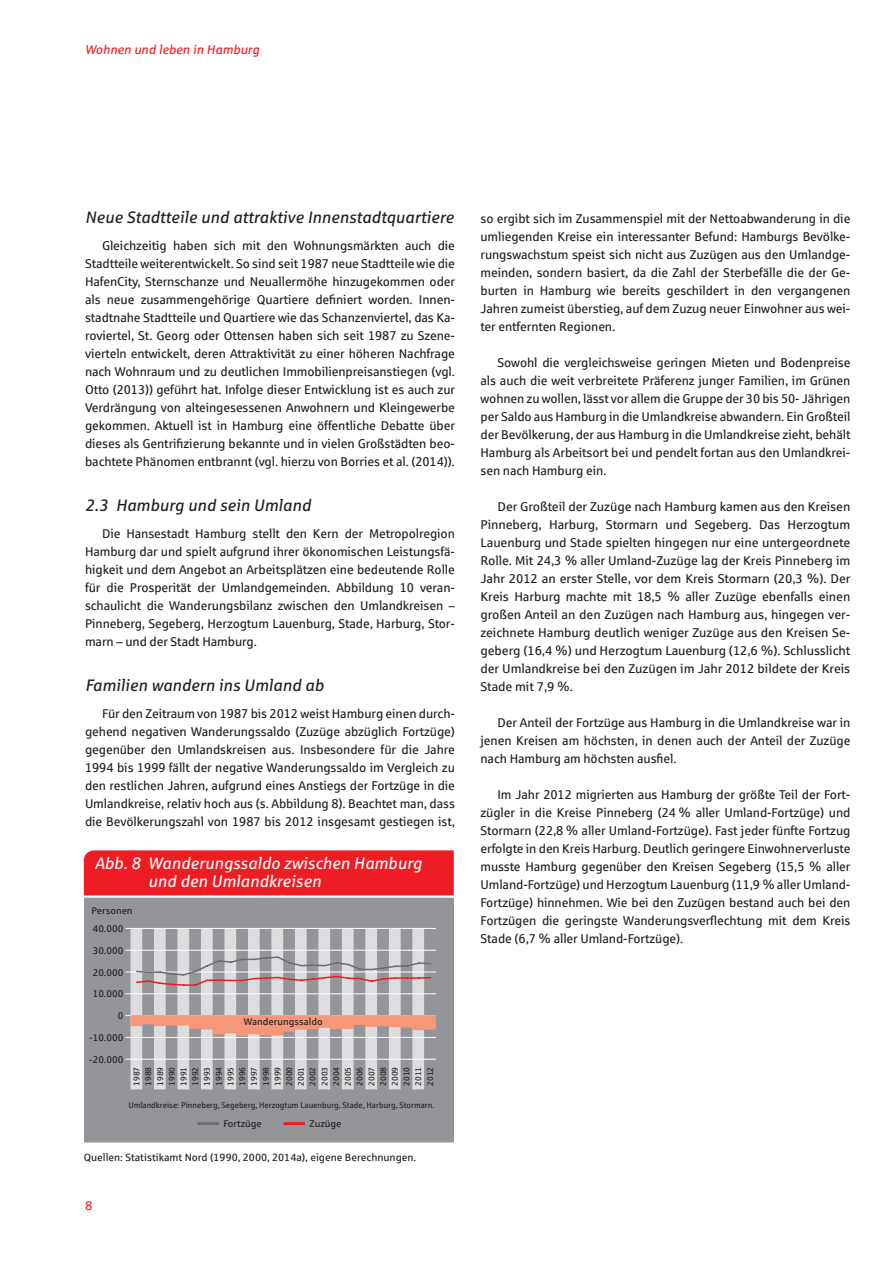
<style>
.page{position:relative;width:893px;height:1263px;background:#fff}
.page>*{position:absolute;margin:0;border:0;box-sizing:border-box;transform-origin:0 0}
.t1{font:italic 16.5px "Sparkasse Rg";color:#231f20}
.t2{font:italic 16.5px/18px "Sparkasse Rg";color:#fff}
.t3{font:12.75px/18px "Sparkasse Rg";letter-spacing:-.01em;color:#231f20;text-align:justify}
.t4{font:italic 12.75px "Sparkasse Rg";color:#ee1d23}
.t5{font:12.75px "Sparkasse Rg";color:#ee1d23}
.t6{font:10.5px "Sparkasse Rg";color:#231f20}
.t7{font:9.75px "Sparkasse Rg";color:#231f20}
.t8{font:8.25px/11.7px "Sparkasse Rg";color:#231f20;text-align:justify}
.t9{font:8.25px "Sparkasse Rg";color:#231f20;scale:.96 1}
</style>
<div class="page">
<div style="left:84px;top:897px;width:370px;height:245px;background:#939598"></div>
<hr style="left:125px;top:928px;width:311px;height:1px;background:#fff">
<hr style="left:125px;top:950px;width:311px;height:1px;background:#fff">
<hr style="left:125px;top:971px;width:311px;height:1px;background:#fff">
<hr style="left:125px;top:993px;width:311px;height:1px;background:#fff">
<hr style="left:125px;top:1015px;width:311px;height:1px;background:#fff">
<hr style="left:125px;top:1037px;width:311px;height:1px;background:#fff">
<hr style="left:125px;top:1059px;width:311px;height:1px;background:#fff">
<hr style="left:284px;top:1122px;width:21px;height:3px;background:#ee1d23">
<hr style="left:198px;top:1122px;width:21px;height:3px;background:#6c6d70">
<hr style="left:84px;top:895px;width:370px;height:3px;background:#fff">
<div style="left:84px;top:850px;width:370px;height:45px;background:#ee1d23"></div>
<svg style="left:130px;top:928px;width:306px;height:161px"></svg>
<p class="t4" style="left:85px;top:41px;width:176px">Wohnen und leben in Hamburg</p>
<p class="t1" style="left:85px;top:207px;width:370px">Neue Stadtteile und attraktive Innenstadtquartiere</p>
<p class="t3" style="left:85px;top:237px;width:372px;text-indent:17px">Gleichzeitig haben sich mit den Wohnungsmärkten auch die Stadtteile weiterentwickelt. So sind seit 1987 neue Stadtteile wie die HafenCity, Sternschanze und Neuallermöhe hinzugekommen oder als neue zusammengehörige Quartiere definiert worden. Innen&shy;stadtnahe Stadtteile und Quartiere wie das Schanzenviertel, das Ka&shy;roviertel, St. Georg oder Ottensen haben sich seit 1987 zu Szene&shy;vierteln entwickelt, deren Attraktivität zu einer höheren Nachfrage nach Wohnraum und zu deutlichen Immobilienpreisanstiegen (vgl.<br>Otto (2013)) geführt hat. Infolge dieser Entwicklung ist es auch zur Verdrängung von alteingesessenen Anwohnern und Kleingewerbe gekommen. Aktuell ist in Hamburg eine öffentliche Debatte über dieses als Gentrifizierung bekannte und in vielen Großstädten beo&shy;bachtete Phänomen entbrannt (vgl. hierzu von Borries et al. (2014)).</p>
<p class="t1" style="left:85px;top:495px;width:227px">2.3 Hamburg und sein Umland</p>
<p class="t3" style="left:85px;top:525px;width:371px;text-indent:17px">Die Hansestadt Hamburg stellt den Kern der Metropolregion Hamburg dar und spielt aufgrund ihrer ökonomischen Leistungsfä&shy;higkeit und dem Angebot an Arbeitsplätzen eine bedeutende Rolle für die Prosperität der Umlandgemeinden. Abbildung 10 veran&shy;schaulicht die Wanderungsbilanz zwischen den Umlandkreisen – Pinneberg, Segeberg, Herzogtum Lauenburg, Stade, Harburg, Stor&shy;marn – und der Stadt Hamburg.</p>
<p class="t1" style="left:85px;top:675px;width:240px">Familien wandern ins Umland ab</p>
<p class="t3" style="left:85px;top:705px;width:371px;text-indent:17px">Für den Zeitraum von 1987 bis 2012 weist Hamburg einen durch&shy;gehend negativen Wanderungssaldo (Zuzüge abzüglich Fortzüge) gegenüber den Umlandskreisen aus. Insbesondere für die Jahre 1994 bis 1999 fällt der negative Wanderungssaldo im Vergleich zu den restlichen Jahren, aufgrund eines Anstiegs der Fortzüge in die Umlandkreise, relativ hoch aus (s. Abbildung 8). Beachtet man, dass die Bevölkerungszahl von 1987 bis 2012 insgesamt gestiegen ist,</p>
<p class="t2" style="left:148px;top:853px;width:275px;text-indent:-53px">Abb. 8 Wanderungssaldo zwischen Hamburg und den Umlandkreisen</p>
<p class="t7" style="left:92px;top:905px;width:42px">Personen</p>
<p class="t7" style="left:93px;top:923px;width:32px">40.000</p>
<p class="t7" style="left:93px;top:944px;width:32px">30.000</p>
<p class="t7" style="left:93px;top:966px;width:32px">20.000</p>
<p class="t7" style="left:93px;top:988px;width:32px">10.000</p>
<p class="t7" style="left:118px;top:1010px;width:7px">0</p>
<p class="t7" style="left:89px;top:1032px;width:36px">-10.000</p>
<p class="t7" style="left:89px;top:1053px;width:36px">-20.000</p>
<p class="t7" style="left:244px;top:1015px;width:80px">Wanderungssaldo</p>
<p class="t8" style="left:131px;top:1086px;width:21px;rotate:-90deg">1987<br>1988<br>1989<br>1990<br>1991<br>1992<br>1993<br>1994<br>1995<br>1996<br>1997<br>1998<br>1999<br>2000<br>2001<br>2002<br>2003<br>2004<br>2005<br>2006<br>2007<br>2008<br>2009<br>2010<br>2011<br>2012</p>
<p class="t9" style="left:128px;top:1100px;width:320px">Umlandkreise: Pinneberg, Segeberg, Herzogtum Lauenburg, Stade, Harburg, Stormarn.</p>
<p class="t7" style="left:223px;top:1117px;width:40px">Fortzüge</p>
<p class="t7" style="left:309px;top:1117px;width:34px">Zuzüge</p>
<p class="t6" style="left:84px;top:1151px;width:334px">Quellen: Statistikamt Nord (1990, 2000, 2014a), eigene Berechnungen.</p>
<p class="t5" style="left:85px;top:1198px;width:9px">8</p>
<p class="t3" style="left:480px;top:210px;width:371px">so ergibt sich im Zusammenspiel mit der Nettoabwanderung in die umliegenden Kreise ein interessanter Befund: Hamburgs Bevölke&shy;rungswachstum speist sich nicht aus Zuzügen aus den Umlandge&shy;meinden, sondern basiert, da die Zahl der Sterbefälle die der Ge&shy;burten in Hamburg wie bereits geschildert in den vergangenen Jahren zumeist überstieg, auf dem Zuzug neuer Einwohner aus wei&shy;ter entfernten Regionen.</p>
<p class="t3" style="left:480px;top:354px;width:371px;text-indent:17px">Sowohl die vergleichsweise geringen Mieten und Bodenpreise als auch die weit verbreitete Präferenz junger Familien, im Grünen wohnen zu wollen, lässt vor allem die Gruppe der 30 bis 50- Jährigen per Saldo aus Hamburg in die Umlandkreise abwandern. Ein Großteil der Bevölkerung, der aus Hamburg in die Umlandkreise zieht, behält Hamburg als Arbeitsort bei und pendelt fortan aus den Umlandkrei&shy;sen nach Hamburg ein.</p>
<p class="t3" style="left:480px;top:498px;width:372px;text-indent:17px">Der Großteil der Zuzüge nach Hamburg kamen aus den Kreisen Pinneberg, Harburg, Stormarn und Segeberg. Das Herzogtum Lauenburg und Stade spielten hingegen nur eine untergeordnete Rolle. Mit 24,3 % aller Umland-Zuzüge lag der Kreis Pinneberg im Jahr 2012 an erster Stelle, vor dem Kreis Stormarn (20,3 %). Der Kreis Harburg machte mit 18,5 % aller Zuzüge ebenfalls einen großen Anteil an den Zuzügen nach Hamburg aus, hingegen ver&shy;zeichnete Hamburg deutlich weniger Zuzüge aus den Kreisen Se&shy;geberg (16,4 %) und Herzogtum Lauenburg (12,6 %). Schlusslicht der Umlandkreise bei den Zuzügen im Jahr 2012 bildete der Kreis Stade mit 7,9 %.</p>
<p class="t3" style="left:480px;top:714px;width:371px;text-indent:17px">Der Anteil der Fortzüge aus Hamburg in die Umlandkreise war in jenen Kreisen am höchsten, in denen auch der Anteil der Zuzüge nach Hamburg am höchsten ausfiel.</p>
<p class="t3" style="left:480px;top:786px;width:372px;text-indent:17px">Im Jahr 2012 migrierten aus Hamburg der größte Teil der Fort&shy;zügler in die Kreise Pinneberg (24 % aller Umland-Fortzüge) und Stormarn (22,8 % aller Umland-Fortzüge). Fast jeder fünfte Fortzug erfolgte in den Kreis Harburg. Deutlich geringere Einwohnerverluste musste Hamburg gegenüber den Kreisen Segeberg (15,5 % aller Umland-Fortzüge) und Herzogtum Lauenburg (11,9 % aller Umland-Fortzüge) hinnehmen. Wie bei den Zuzügen bestand auch bei den Fortzügen die geringste Wanderungsverflechtung mit dem Kreis Stade (6,7 % aller Umland-Fortzüge).</p>
</div>
